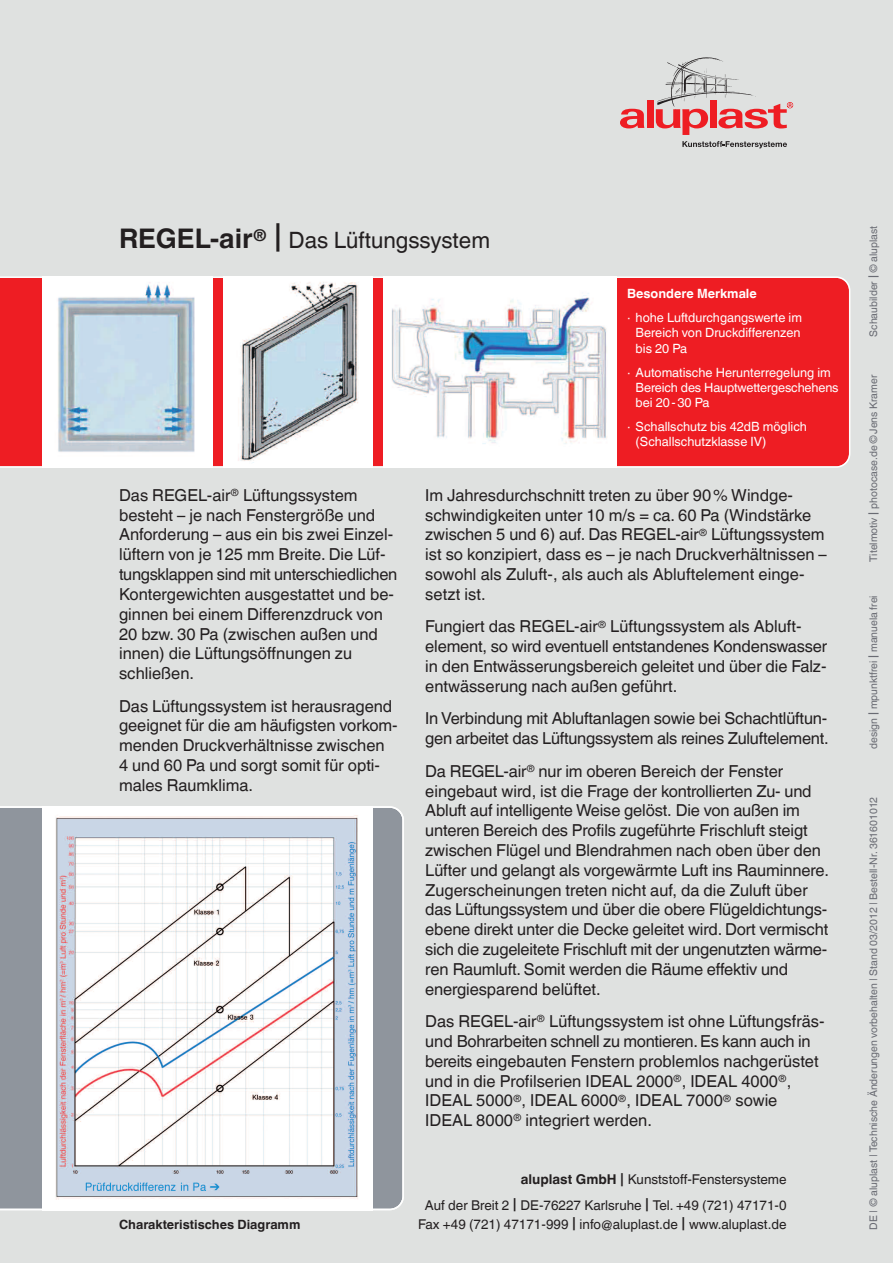
<style>
.page{position:relative;width:893px;height:1263px;background:#dfe1e0}
.page>*{position:absolute;margin:0;border:0;box-sizing:border-box;transform-origin:0 0}
.t1{font:700 27px "Helvetica World";color:#231f20}
.t2{font:22.5px "Helvetica World";color:#231f20}
.t3{font:16.5px/19.8px "Helvetica World";letter-spacing:-.005em;color:#231f20}
.t4{font:13.5px/25.7px "Helvetica World";color:#231f20;text-align:right}
.t5{font:12.75px/15.3px "Helvetica World";color:#fff}
.t6{font:700 12.75px "Helvetica World";color:#231f20}
.t7{font:700 12.75px "Helvetica World";color:#fff}
.t8{font:10.5px "Helvetica World";color:#696b73}
.s1{font-weight:700;font-size:37.8px}
.s2{font-weight:700}
.s3{font-weight:700;font-size:17.55px}
.s4{font-weight:700;font-size:13.65px}
</style>
<div class="page">
<svg style="left:682px;top:141px;width:105px;height:7px"></svg>
<svg style="left:620px;top:109px;width:24px;height:19px"></svg>
<div style="left:647px;top:101px;width:7px;height:27px;background:#ee1d23"></div>
<svg style="left:656px;top:57px;width:137px;height:78px"></svg>
<div style="left:0;top:276px;width:850px;height:192px;background:#ee1d23"></div>
<img style="left:43px;top:276px;width:170px;height:192px">
<div style="left:223px;top:276px;width:149px;height:192px;background:#fff"></div>
<img style="left:238px;top:282px;width:121px;height:181px">
<div style="left:383px;top:276px;width:234px;height:192px;background:#fff"></div>
<img style="left:392px;top:293px;width:215px;height:151px">
<svg style="left:0;top:806px;width:404px;height:404px;background:#dadce0"></svg>
<h1 class="t1" style="left:119px;top:217px;width:149px">REGEL-air<sup>®</sup></h1>
<h2 class="t2" style="left:274px;top:222px;width:217px"><span class="s1">|</span> Das Lüftungssystem</h2>
<p class="t7" style="left:627px;top:283px;width:131px">Besondere Merkmale</p>
<p class="t5" style="left:636px;top:309px;width:168px;text-indent:-8px">· hohe Luftdurchgangswerte im<br>Bereich von Druckdifferenzen bis 20 Pa</p>
<p class="t5" style="left:636px;top:363px;width:204px;text-indent:-8px">· Automatische Herunterregelung im<br>Bereich des Hauptwettergeschehens bei 20-30 Pa</p>
<p class="t5" style="left:636px;top:417px;width:173px;text-indent:-8px">· Schallschutz bis 42dB möglich (Schallschutzklasse IV)</p>
<p class="t3" style="left:119px;top:483px;width:280px">Das REGEL-air<sup>®</sup> Lüftungssystem besteht – je nach Fenstergröße und Anforderung – aus ein bis zwei Einzel&shy;lüftern von je 125 mm Breite. Die Lüf&shy;tungsklappen sind mit unterschiedlichen Kontergewichten ausgestattet und be&shy;ginnen bei einem Differenzdruck von 20 bzw. 30 Pa (zwischen außen und innen) die Lüftungsöffnungen zu schließen.</p>
<p class="t3" style="left:119px;top:694px;width:280px">Das Lüftungssystem ist herausragend geeignet für die am häufigsten vorkom&shy;menden Druckverhältnisse zwischen 4 und 60 Pa und sorgt somit für opti&shy;males Raumklima.</p>
<p class="t6" style="left:119px;top:1214px;width:183px">Charakteristisches Diagramm</p>
<p class="t3" style="left:425px;top:483px;width:403px">Im Jahresdurchschnitt treten zu über 90% Windge&shy;schwindigkeiten unter 10 m/s = ca. 60 Pa (Windstärke zwischen 5 und 6) auf. Das REGEL-air<sup>®</sup> Lüftungssystem ist so konzipiert, dass es – je nach Druckverhältnissen – sowohl als Zuluft-, als auch als Abluftelement einge&shy;setzt ist.</p>
<p class="t3" style="left:425px;top:615px;width:404px">Fungiert das REGEL-air<sup>®</sup> Lüftungssystem als Abluft&shy;element, so wird eventuell entstandenes Kondenswasser in den Entwässerungsbereich geleitet und über die Falz&shy;entwässerung nach außen geführt.</p>
<p class="t3" style="left:425px;top:707px;width:405px">In Verbindung mit Abluftanlagen sowie bei Schachtlüftun&shy;gen arbeitet das Lüftungssystem als reines Zuluftelement.</p>
<p class="t3" style="left:425px;top:759px;width:405px">Da REGEL-air<sup>®</sup> nur im oberen Bereich der Fenster eingebaut wird, ist die Frage der kontrollierten Zu- und Abluft auf intelligente Weise gelöst. Die von außen im unteren Bereich des Profils zugeführte Frischluft steigt zwischen Flügel und Blendrahmen nach oben über den Lüfter und gelangt als vorgewärmte Luft ins Rauminnere.<br>Zugerscheinungen treten nicht auf, da die Zuluft über das Lüftungssystem und über die obere Flügeldichtungs&shy;ebene direkt unter die Decke geleitet wird. Dort vermischt sich die zugeleitete Frischluft mit der ungenutzten wärme&shy;ren Raumluft. Somit werden die Räume effektiv und energiesparend belüftet.</p>
<p class="t3" style="left:425px;top:1010px;width:401px">Das REGEL-air<sup>®</sup> Lüftungssystem ist ohne Lüftungsfräs&shy;und Bohrarbeiten schnell zu montieren. Es kann auch in bereits eingebauten Fenstern problemlos nachgerüstet und in die Profilserien IDEAL 2000<sup>®</sup>, IDEAL 4000<sup>®</sup>, IDEAL 5000<sup>®</sup>, IDEAL 6000<sup>®</sup>, IDEAL 7000<sup>®</sup> sowie IDEAL 8000<sup>®</sup> integriert werden.</p>
<p class="t4" style="left:425px;top:1165px;width:363px"><span class="s2">aluplast GmbH</span> <span class="s3">|</span> Kunststoff-Fenstersysteme<br>Auf der Breit 2 <span class="s3">|</span> DE-76227 Karlsruhe <span class="s3">|</span> Tel. +49 (721) 47171-0</p>
<p class="t4" style="left:418px;top:1210px;width:370px">Fax +49 (721) 47171-999 <span class="s3">|</span> info@aluplast.de <span class="s3">|</span> www.aluplast.de</p>
<p class="t8" style="left:865px;top:337px;width:112px;rotate:-90deg">Schaubilder <span class="s4">|</span> ©aluplast</p>
<p class="t8" style="left:865px;top:562px;width:189px;rotate:-90deg">Titelmotiv <span class="s4">|</span> photocase.de©Jens Kramer</p>
<p class="t8" style="left:865px;top:749px;width:155px;rotate:-90deg">design <span class="s4">|</span> mpunktfrei <span class="s4">|</span> manuela frei</p>
<p class="t8" style="left:865px;top:1230px;width:434px;rotate:-90deg">DE | © aluplast | Technische Änderungen vorbehalten | Stand 03/2012 | Bestell-Nr. 361601012</p>
</div>
